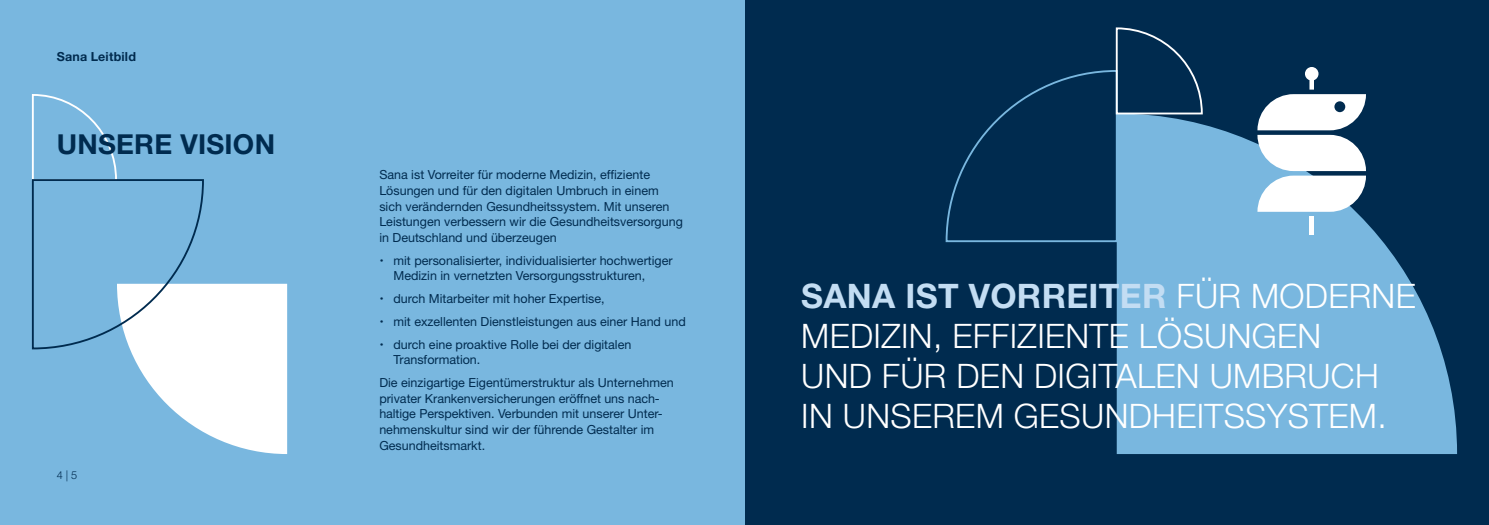
<style>
.page{position:relative;width:1489px;height:525px;background:#fff}
.page>*{position:absolute;margin:0;border:0;box-sizing:border-box;transform-origin:0 0}
.t1{font:300 33.75px/40px "Helvetica Neue LT Pro";letter-spacing:.01em;color:#fff}
.t2{font:700 27.5px "Helvetica Neue LT Pro";letter-spacing:.01em;color:#002b4f}
.t3{font:12.5px/15.6px "Helvetica Neue LT Pro";color:#002b4f}
.t4{font:700 12.5px "Helvetica Neue LT Pro";letter-spacing:.015em;color:#002b4f}
.t5{font:300 11px "Helvetica Neue LT Pro";color:#002b4f}
.s1{font-weight:700;color:#c3ddf3}
</style>
<div class="page">
<div style="left:744px;top:0;width:744px;height:524px;background:#002b4f"></div>
<div style="left:0;top:0;width:744px;height:524px;background:#79b7df"></div>
<svg style="left:1116px;top:124px;width:340px;height:330px;fill:#79b7df"></svg>
<svg style="left:31px;top:94px;width:256px;height:360px"></svg>
<svg style="left:945px;top:27px;width:258px;height:216px"></svg>
<hr style="left:1309px;top:216px;width:4px;height:18px;background:#fff">
<svg style="left:1257px;top:67px;width:108px;height:145px"></svg>
<p class="t4" style="left:57px;top:49px;width:81px">Sana Leitbild</p>
<h2 class="t2" style="left:57px;top:127px;width:220px">UNSERE VISION</h2>
<p class="t5" style="left:57px;top:468px;width:22px">4 | 5</p>
<p class="t3" style="left:379px;top:167px;width:305px">Sana ist Vorreiter für moderne Medizin, effiziente Lösungen und für den digitalen Umbruch in einem sich verändernden Gesundheitssystem. Mit unseren Leistungen verbessern wir die Gesundheitsversorgung in Deutschland und überzeugen</p>
<p class="t3" style="left:393px;top:252px;width:280px">mit personalisierter, individualisierter hochwertiger<br>Medizin in vernetzten Versorgungsstrukturen,</p>
<p class="t3" style="left:393px;top:287px;width:294px;line-height:22.8px">durch Mitarbeiter mit hoher Expertise,<br>mit exzellenten Dienstleistungen aus einer Hand und durch eine proaktive Rolle bei der digitalen</p>
<p class="t3" style="left:379px;top:348px;width:296px;line-height:22.8px;text-indent:14px">Transformation.<br>Die einzigartige Eigentümerstruktur als Unternehmen</p>
<p class="t3" style="left:379px;top:390px;width:285px">privater Krankenversicherungen eröffnet uns nach&shy;haltige Perspektiven. Verbunden mit unserer Unter&shy;nehmenskultur sind wir der führende Gestalter im Gesundheitsmarkt.</p>
<h1 class="t1" style="left:801px;top:275px;width:616px"><span class="s1">SANA IST VORREITER</span> FÜR MODERNE<br>MEDIZIN, EFFIZIENTE LÖSUNGEN<br>UND FÜR DEN DIGITALEN UMBRUCH<br>IN UNSEREM GESUNDHEITSSYSTEM.</h1>
</div>
